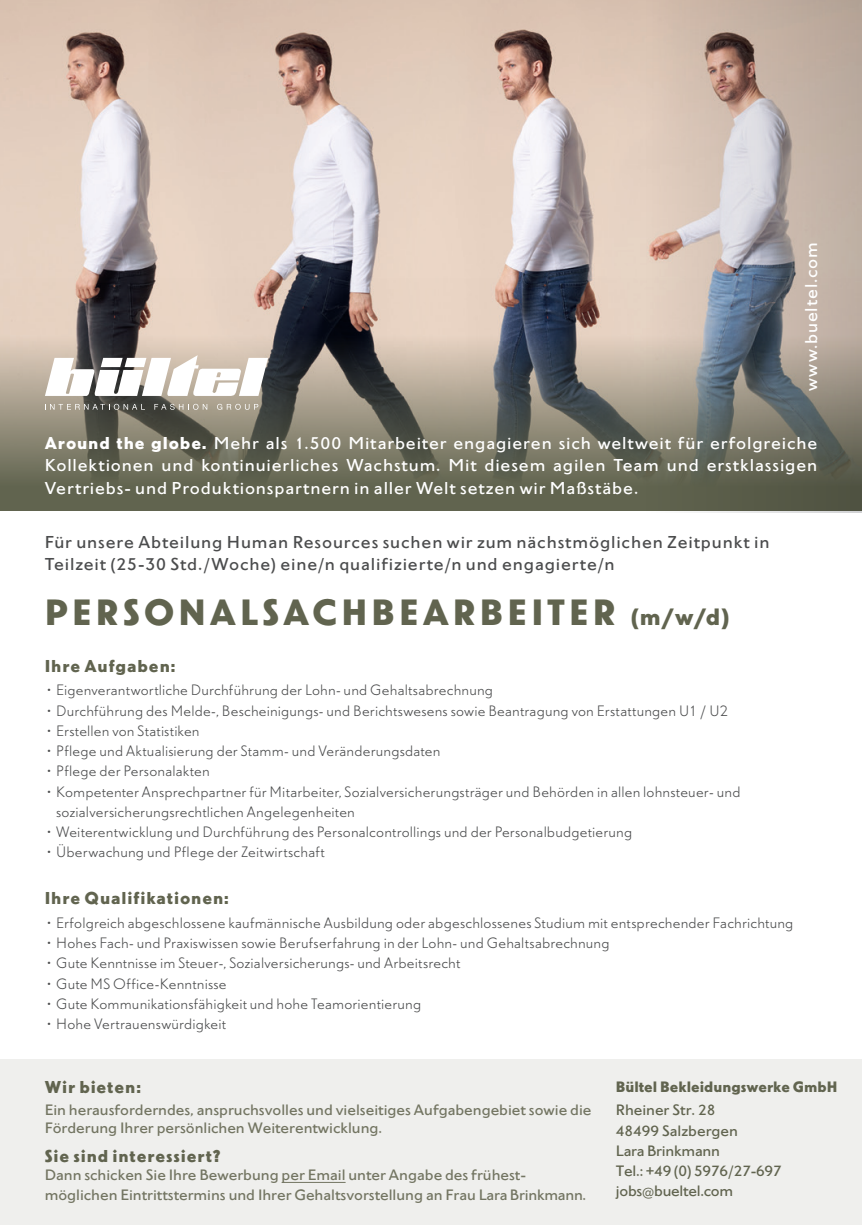
<style>
.page{position:relative;width:862px;height:1225px;background:#fff}
.page>*{position:absolute;margin:0;border:0;box-sizing:border-box;transform-origin:0 0}
.t1{font:800 38.25px "Granby EF";letter-spacing:.11em;color:#61644f}
.t2{font:500 18px/22.5px "Granby EF";letter-spacing:.05em;color:#fff;text-align:justify}
.t3{font:500 18px/21.6px "Granby EF";letter-spacing:.05em;color:#4b4c4d}
.t4{font:800 18px "Granby EF";letter-spacing:.05em;color:#61644f}
.t5{font:300 15.75px/20.2px "Granby EF";letter-spacing:.01em;color:#4b4c4d}
.t6{font:500 15.75px/18px "Granby EF";color:#737562}
.t7{font:500 15.75px/20.2px "Granby EF";letter-spacing:-.015em;color:#61644f}
.t8{font:800 15.75px "Granby EF";color:#61644f}
.s1{font-weight:800}
.s2{font-size:24.75px}
.s3{font-weight:500}
</style>
<div class="page">
<div style="left:0;top:1059px;width:861px;height:166px;background:#efefed"></div>
<hr style="left:281px;top:1182px;width:64px;height:1px;background:#737562">
<img style="left:0;top:0;width:646px;height:278px">
<svg style="left:0;top:278px;width:646px;height:232px;background:#847e72"></svg>
<svg style="left:646px;top:0;width:215px;height:513px;background:#a79d95"></svg>
<svg style="left:45px;top:404px;width:100px;height:6px"></svg>
<svg style="left:154px;top:404px;width:53px;height:6px"></svg>
<svg style="left:217px;top:404px;width:41px;height:6px"></svg>
<svg style="left:45px;top:355px;width:223px;height:41px"></svg>
<p class="t2" style="left:800px;top:391px;width:150px;rotate:-90deg">www.bueltel.com</p>
<p class="t2" style="left:45px;top:432px;width:773px"><span class="s1">Around the globe.</span> Mehr als 1.500 Mitarbeiter engagieren sich weltweit für erfolgreiche Kollektionen und kontinuierliches Wachstum. Mit diesem agilen Team und erstklassigen Vertriebs- und Produktionspartnern in aller Welt setzen wir Maßstäbe.</p>
<p class="t3" style="left:45px;top:532px;width:726px">Für unsere Abteilung Human Resources suchen wir zum nächstmöglichen Zeitpunkt in<br>Teilzeit (25-30 Std./Woche) eine/n qualifizierte/n und engagierte/n</p>
<h1 class="t1" style="left:45px;top:592px;width:686px">PERSONALSACHBEARBEITER <span class="s2">(m/w/d)</span></h1>
<p class="t4" style="left:45px;top:656px;width:132px">Ihre Aufgaben:</p>
<p class="t5" style="left:45px;top:680px;width:449px"><span class="s3">·</span> Eigenverantwortliche Durchführung der Lohn- und Gehaltsabrechnung</p>
<p class="t5" style="left:45px;top:701px;width:684px"><span class="s3">·</span> Durchführung des Melde-, Bescheinigungs- und Berichtswesens sowie Beantragung von Erstattungen U1 / U2</p>
<p class="t5" style="left:45px;top:721px;width:156px"><span class="s3">·</span> Erstellen von Statistiken</p>
<p class="t5" style="left:45px;top:741px;width:397px"><span class="s3">·</span> Pflege und Aktualisierung der Stamm- und Veränderungsdaten</p>
<p class="t5" style="left:45px;top:761px;width:166px"><span class="s3">·</span> Pflege der Personalakten</p>
<p class="t5" style="left:45px;top:782px;width:697px"><span class="s3">·</span> Kompetenter Ansprechpartner für Mitarbeiter, Sozialversicherungsträger und Behörden in allen lohnsteuer- und</p>
<p class="t5" style="left:56px;top:802px;width:300px">sozialversicherungsrechtlichen Angelegenheiten</p>
<p class="t5" style="left:45px;top:822px;width:588px"><span class="s3">·</span> Weiterentwicklung und Durchführung des Personalcontrollings und der Personalbudgetierung</p>
<p class="t5" style="left:45px;top:842px;width:281px"><span class="s3">·</span> Überwachung und Pflege der Zeitwirtschaft</p>
<p class="t4" style="left:45px;top:889px;width:185px">Ihre Qualifikationen:</p>
<p class="t5" style="left:45px;top:913px;width:749px"><span class="s3">·</span> Erfolgreich abgeschlossene kaufmännische Ausbildung oder abgeschlossenes Studium mit entsprechender Fachrichtung <span class="s3">·</span> Hohes Fach- und Praxiswissen sowie Berufserfahrung in der Lohn- und Gehaltsabrechnung<br><span class="s3">·</span> Gute Kenntnisse im Steuer-, Sozialversicherungs- und Arbeitsrecht<br><span class="s3">·</span> Gute MS Office-Kenntnisse<br><span class="s3">·</span> Gute Kommunikationsfähigkeit und hohe Teamorientierung<br><span class="s3">·</span> Hohe Vertrauenswürdigkeit</p>
<p class="t4" style="left:45px;top:1078px;width:97px">Wir bieten:</p>
<p class="t6" style="left:45px;top:1100px;width:548px">Ein herausforderndes, anspruchsvolles und vielseitiges Aufgabengebiet sowie die<br>Förderung Ihrer persönlichen Weiterentwicklung.</p>
<p class="t4" style="left:45px;top:1146px;width:177px">Sie sind interessiert?</p>
<p class="t6" style="left:45px;top:1164px;width:542px;line-height:20.2px">Dann schicken Sie Ihre Bewerbung per Email unter Angabe des frühest&shy;möglichen Eintrittstermins und Ihrer Gehaltsvorstellung an Frau Lara Brinkmann.</p>
<p class="t8" style="left:615px;top:1078px;width:223px">Bültel Bekleidungswerke GmbH</p>
<p class="t7" style="left:615px;top:1100px;width:167px">Rheiner Str. 28<br>48499 Salzbergen<br>Lara Brinkmann<br>Tel.: +49 (0) 5976/27-697 jobs@bueltel.com</p>
</div>
